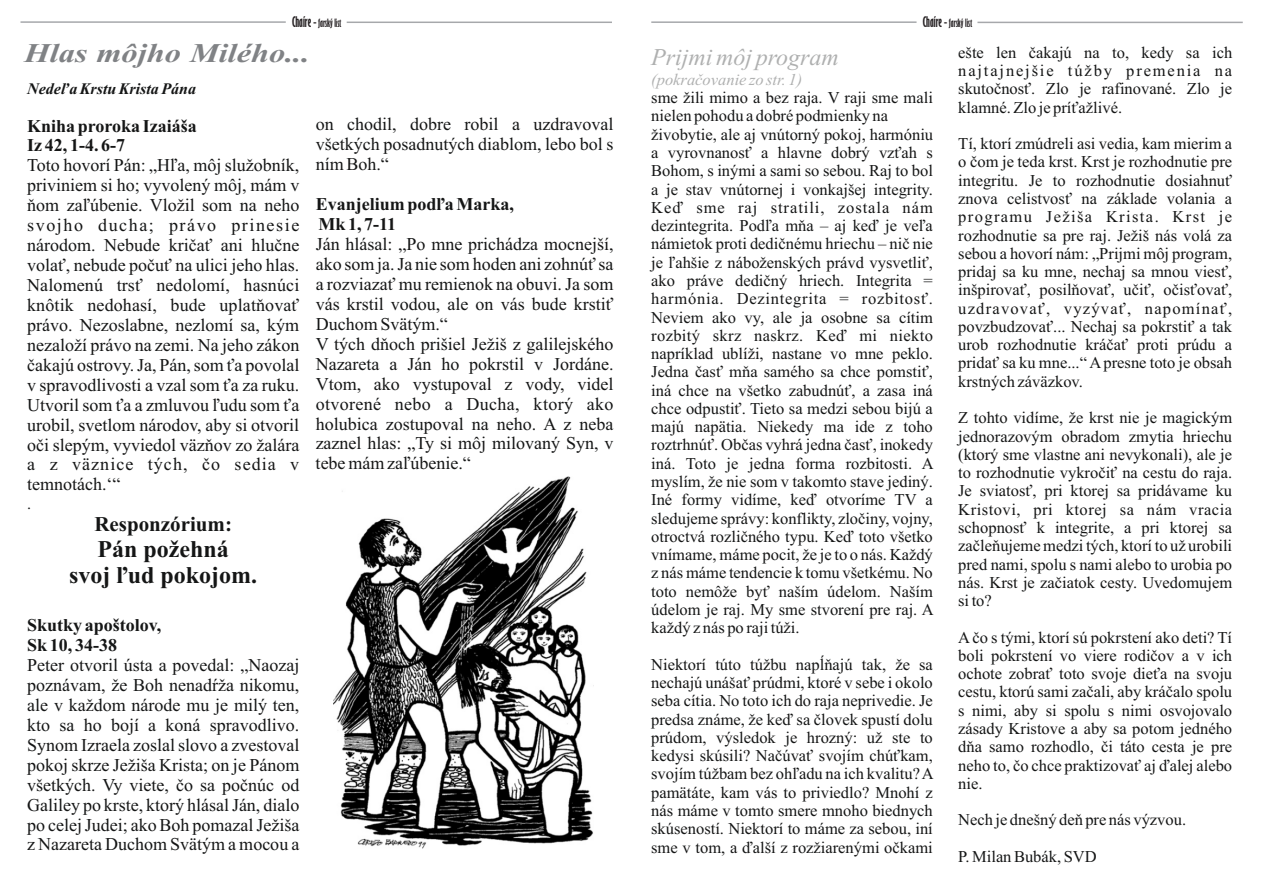
<style>
.page{position:relative;width:1263px;height:893px;background:#fff}
.page>*{position:absolute;margin:0;border:0;box-sizing:border-box;transform-origin:0 0}
.t1{font:italic 700 27px "Times New Roman";color:#808285;scale:1.2 1}
.t2{font:700 24px/26.5px "Times New Roman";color:#151616;text-align:center}
.t3{font:italic 24px "Times New Roman";color:#afb0b0}
.t4{font:700 21px "Times New Roman";color:#151616}
.t5{font:18px/20px "Times New Roman";color:#151616;text-align:justify}
.t6{font:700 18px/20px "Times New Roman";color:#151616}
.t7{font:16.5px/18.3px "Times New Roman";color:#151616;text-align:justify}
.t8{font:italic 16.5px "Times New Roman";color:#afb0b0}
.t9{font:italic 700 16.05px "Times New Roman";color:#151616}
.t10{font:16.05px "Times New Roman";color:#151616}
.t11{font:700 extra-condensed 10.5px "Gill Sans";color:#241f21}
.s1{font-size:13.5px}
</style>
<div class="page">
<hr style="left:977px;top:22px;width:266px;height:1px;background:#a6a8ab">
<hr style="left:651px;top:21px;width:265px;height:2px;background:#a6a8ab">
<hr style="left:347px;top:22px;width:265px;height:1px;background:#a6a8ab">
<hr style="left:20px;top:21px;width:266px;height:2px;background:#a6a8ab">
<img style="left:333px;top:477px;width:260px;height:372px">
<p class="t11" style="left:292px;top:19px;width:51px"><span class="s1">Chaíre -</span> farský list</p>
<h1 class="t1" style="left:24px;top:44px;width:239px">Hlas môjho Milého...</h1>
<p class="t9" style="left:27px;top:83px;width:170px">Nedeľa Krstu Krista Pána</p>
<p class="t6" style="left:27px;top:117px;width:171px">Kniha proroka Izaiáša<br>Iz 42, 1-4. 6-7</p>
<p class="t5" style="left:27px;top:157px;width:274px">Toto hovorí Pán: „Hľa, môj služobník, priviniem si ho; vyvolený môj, mám v ňom zaľúbenie. Vložil som na neho svojho ducha; právo prinesie národom. Nebude kričať ani hlučne volať, nebude počuť na ulici jeho hlas.<br>Nalomenú trsť nedolomí, hasnúci knôtik nedohasí, bude uplatňovať právo. Nezoslabne, nezlomí sa, kým nezaloží právo na zemi. Na jeho zákon čakajú ostrovy. Ja, Pán, som ťa povolal v spravodlivosti a vzal som ťa za ruku.<br>Utvoril som ťa a zmluvou ľudu som ťa urobil, svetlom národov, aby si otvoril oči slepým, vyviedol väzňov zo žalára a z väznice tých, čo sedia v temnotách.‘“</p>
<p class="t10" style="left:27px;top:497px;width:6px">.</p>
<p class="t4" style="left:94px;top:517px;width:139px">Responzórium:</p>
<h2 class="t2" style="left:69px;top:538px;width:189px">Pán požehná<br>svoj ľud pokojom.</h2>
<p class="t6" style="left:27px;top:617px;width:136px">Skutky apoštolov,<br>Sk 10, 34-38</p>
<p class="t5" style="left:27px;top:657px;width:274px">Peter otvoril ústa a povedal: „Naozaj poznávam, že Boh nenadŕža nikomu, ale v každom národe mu je milý ten, kto sa ho bojí a koná spravodlivo.<br>Synom Izraela zoslal slovo a zvestoval pokoj skrze Ježiša Krista; on je Pánom všetkých. Vy viete, čo sa počnúc od Galiley po krste, ktorý hlásal Ján, dialo po celej Judei; ako Boh pomazal Ježiša z Nazareta Duchom Svätým a mocou a</p>
<p class="t5" style="left:316px;top:116px;width:299px">on chodil, dobre robil a uzdravoval všetkých posadnutých diablom, lebo bol s ním Boh.“</p>
<p class="t6" style="left:316px;top:196px;width:200px">Evanjelium podľa Marka,<br>Mk 1, 7-11</p>
<p class="t5" style="left:316px;top:236px;width:299px;text-align:left">Ján hlásal: „Po mne prichádza mocnejší, ako som ja. Ja nie som hoden ani zohnúť sa a rozviazať mu remienok na obuvi. Ja som vás krstil vodou, ale on vás bude krstiť Duchom Svätým.“<br>V tých dňoch prišiel Ježiš z galilejského Nazareta a Ján ho pokrstil v Jordáne.<br>Vtom, ako vystupoval z vody, videl otvorené nebo a Ducha, ktorý ako holubica zostupoval na neho. A z neba zaznel hlas: „Ty si môj milovaný Syn, v tebe mám zaľúbenie.“</p>
<p class="t11" style="left:923px;top:19px;width:51px"><span class="s1">Chaíre -</span> farský list</p>
<h2 class="t3" style="left:651px;top:48px;width:189px">Prijmi môj program</h2>
<p class="t8" style="left:651px;top:73px;width:152px">(pokračovanie zo str. 1)</p>
<p class="t7" style="left:651px;top:90px;width:284px;text-align:left">sme žili mimo a bez raja. V raji sme mali nielen pohodu a dobré podmienky na živobytie, ale aj vnútorný pokoj, harmóniu a vyrovnanosť a hlavne dobrý vzťah s Bohom, s inými a sami so sebou. Raj to bol a je stav vnútornej i vonkajšej integrity.<br>Keď sme raj stratili, zostala nám dezintegrita. Podľa mňa – aj keď je veľa námietok proti dedičnému hriechu – nič nie je ľahšie z náboženských právd vysvetliť, ako práve dedičný hriech. Integrita = harmónia. Dezintegrita = rozbitosť.<br>Neviem ako vy, ale ja osobne sa cítim rozbitý skrz naskrz. Keď mi niekto napríklad ublíži, nastane vo mne peklo.<br>Jedna časť mňa samého sa chce pomstiť, iná chce na všetko zabudnúť, a zasa iná chce odpustiť. Tieto sa medzi sebou bijú a majú napätia. Niekedy ma ide z toho roztrhnúť. Občas vyhrá jedna časť, inokedy iná. Toto je jedna forma rozbitosti. A myslím, že nie som v takomto stave jediný.<br>Iné formy vidíme, keď otvoríme TV a sledujeme správy: konflikty, zločiny, vojny, otroctvá rozličného typu. Keď toto všetko vnímame, máme pocit, že je to o nás. Každý z nás máme tendencie k tomu všetkému. No toto nemôže byť naším údelom. Naším údelom je raj. My sme stvorení pre raj. A každý z nás po raji túži.</p>
<p class="t7" style="left:651px;top:657px;width:284px">Niektorí túto túžbu napĺňajú tak, že sa nechajú unášať prúdmi, ktoré v sebe i okolo seba cítia. No toto ich do raja neprivedie. Je predsa známe, že keď sa človek spustí dolu prúdom, výsledok je hrozný: už ste to kedysi skúsili? Načúvať svojím chúťkam, svojím túžbam bez ohľadu na ich kvalitu? A pamätáte, kam vás to priviedlo? Mnohí z nás máme v tomto smere mnoho biednych skúseností. Niektorí to máme za sebou, iní sme v tom, a ďalší z rozžiarenými očkami</p>
<p class="t7" style="left:958px;top:45px;width:275px">ešte len čakajú na to, kedy sa ich najtajnejšie túžby premenia na skutočnosť. Zlo je rafinované. Zlo je klamné. Zlo je príťažlivé.</p>
<p class="t7" style="left:958px;top:136px;width:275px">Tí, ktorí zmúdreli asi vedia, kam mierim a o čom je teda krst. Krst je rozhodnutie pre integritu. Je to rozhodnutie dosiahnuť znova celistvosť na základe volania a programu Ježiša Krista. Krst je rozhodnutie sa pre raj. Ježiš nás volá za sebou a hovorí nám: „Prijmi môj program, pridaj sa ku mne, nechaj sa mnou viesť, inšpirovať, posilňovať, učiť, očisťovať, uzdravovať, vyzývať, napomínať, povzbudzovať... Nechaj sa pokrstiť a tak urob rozhodnutie kráčať proti prúdu a pridať sa ku mne...“ Apresne toto je obsah krstných záväzkov.</p>
<p class="t7" style="left:958px;top:410px;width:275px">Z tohto vidíme, že krst nie je magickým jednorazovým obradom zmytia hriechu (ktorý sme vlastne ani nevykonali), ale je to rozhodnutie vykročiť na cestu do raja.<br>Je sviatosť, pri ktorej sa pridávame ku Kristovi, pri ktorej sa nám vracia schopnosť k integrite, a pri ktorej sa začleňujeme medzi tých, ktorí to už urobili pred nami, spolu s nami alebo to urobia po nás. Krst je začiatok cesty. Uvedomujem si to?</p>
<p class="t7" style="left:958px;top:629px;width:275px">Ačo s tými, ktorí sú pokrstení ako deti? Tí boli pokrstení vo viere rodičov a v ich ochote zobrať toto svoje dieťa na svoju cestu, ktorú sami začali, aby kráčalo spolu s nimi, aby si spolu s nimi osvojovalo zásady Kristove a aby sa potom jedného dňa samo rozhodlo, či táto cesta je pre neho to, čo chce praktizovať aj ďalej alebo nie.</p>
<p class="t7" style="left:958px;top:812px;width:229px">Nech je dnešný deň pre nás výzvou.</p>
<p class="t7" style="left:958px;top:849px;width:140px">P. Milan Bubák, SVD</p>
</div>
